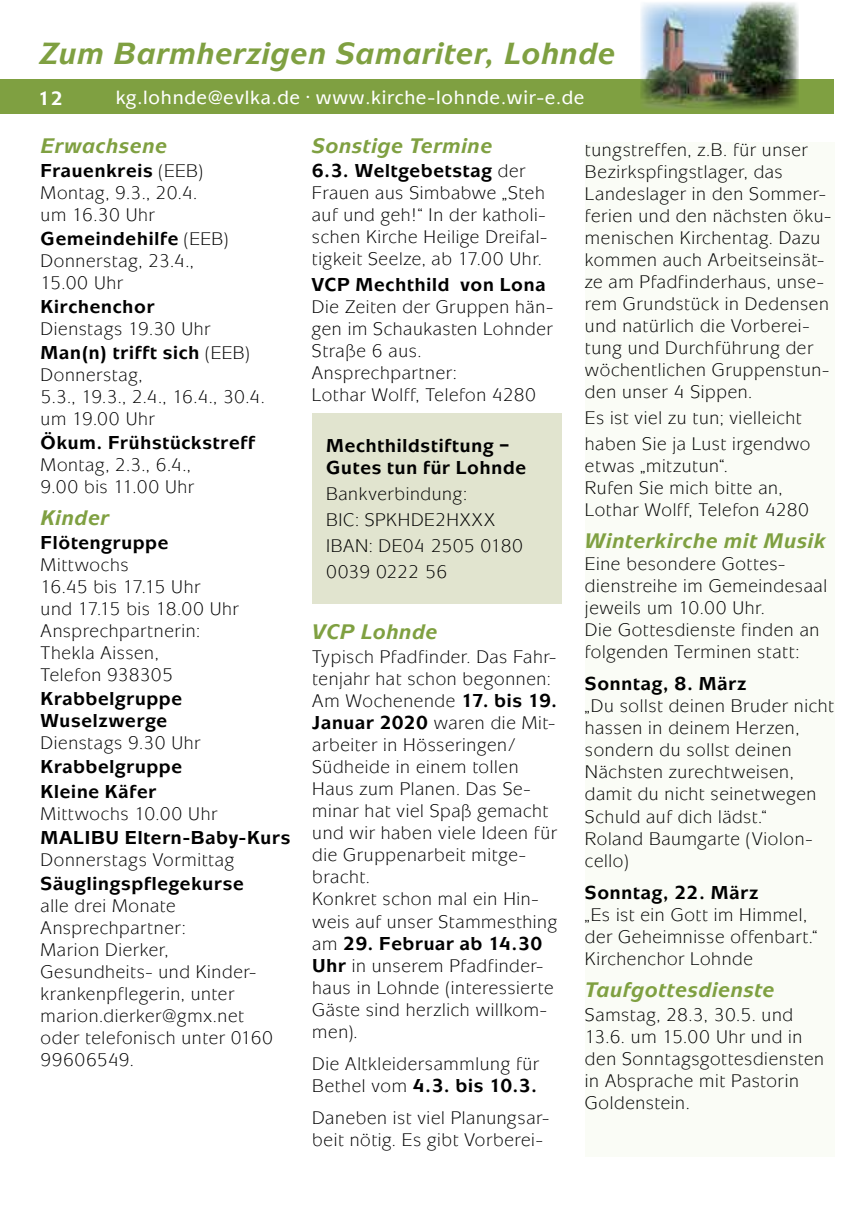
<style>
.page{position:relative;width:862px;height:1214px;background:#fff}
.page>*{position:absolute;margin:0;border:0;box-sizing:border-box;transform-origin:0 0}
.t1{font:italic 700 32px "Mixage";letter-spacing:.03em;color:#7fa041}
.t2{font:italic 700 22px "Mixage";letter-spacing:.035em;color:#7fa041}
.t3{font:500 20px "Mixage";letter-spacing:.04em;color:#fff}
.t4{font:700 20px "Mixage";color:#fff}
.t5{font:700 19.6px/22px "Mixage";letter-spacing:.045em;color:#000}
.t6{font:19px/22px "Mixage";letter-spacing:.035em;color:#000}
.s1{font-weight:400;font-size:19px}
.s2{font-weight:700;font-size:19.6px}
</style>
<div class="page">
<div style="left:312px;top:413px;width:249px;height:191px;background:#e1e4cf"></div>
<div style="left:0;top:79px;width:833px;height:34px;background:#7fa041"></div>
<img style="left:640px;top:2px;width:158px;height:107px">
<div style="left:585px;top:142px;width:249px;height:1014px;background:#fafcf6"></div>
<hr style="left:861px;top:79px;width:1px;height:34px;background:#7fa041">
<h1 class="t1" style="left:40px;top:34px;width:577px">Zum Barmherzigen Samariter, Lohnde</h1>
<p class="t4" style="left:38px;top:87px;width:27px">12</p>
<p class="t3" style="left:116px;top:86px;width:470px">kg.lohnde@evlka.de · www.kirche-lohnde.wir-e.de</p>
<p class="t2" style="left:41px;top:133px;width:128px">Erwachsene</p>
<p class="t5" style="left:41px;top:160px;width:164px">Frauenkreis <span class="s1">(EEB)</span></p>
<p class="t6" style="left:41px;top:182px;width:158px">Montag, 9.3., 20.4. um 16.30 Uhr</p>
<p class="t5" style="left:41px;top:228px;width:189px">Gemeindehilfe <span class="s1">(EEB)</span></p>
<p class="t6" style="left:41px;top:250px;width:155px">Donnerstag, 23.4.,<br>15.00 Uhr</p>
<p class="t5" style="left:41px;top:296px;width:115px">Kirchenchor</p>
<p class="t6" style="left:41px;top:318px;width:171px">Dienstags 19.30 Uhr</p>
<p class="t5" style="left:41px;top:342px;width:211px">Man(n) trifft sich <span class="s1">(EEB)</span></p>
<p class="t6" style="left:41px;top:364px;width:226px">Donnerstag,<br>5.3., 19.3., 2.4., 16.4., 30.4. um 19.00 Uhr</p>
<p class="t5" style="left:41px;top:432px;width:216px">Ökum. Frühstückstreff</p>
<p class="t6" style="left:41px;top:454px;width:155px">Montag, 2.3., 6.4.,<br>9.00 bis 11.00 Uhr</p>
<p class="t2" style="left:41px;top:505px;width:70px">Kinder</p>
<p class="t5" style="left:41px;top:532px;width:129px">Flötengruppe</p>
<p class="t6" style="left:41px;top:554px;width:200px">Mittwochs<br>16.45 bis 17.15 Uhr<br>und 17.15 bis 18.00 Uhr<br>Ansprechpartnerin:<br>Thekla Aissen,<br>Telefon 938305</p>
<p class="t5" style="left:41px;top:688px;width:143px">Krabbelgruppe<br>Wuselzwerge</p>
<p class="t6" style="left:41px;top:732px;width:161px">Dienstags 9.30 Uhr</p>
<p class="t5" style="left:41px;top:755px;width:143px;line-height:24px">Krabbelgruppe<br>Kleine Käfer</p>
<p class="t6" style="left:41px;top:802px;width:178px">Mittwochs 10.00 Uhr</p>
<p class="t5" style="left:41px;top:826px;width:251px">MALIBU Eltern-Baby-Kurs</p>
<p class="t6" style="left:41px;top:848px;width:195px">Donnerstags Vormittag</p>
<p class="t5" style="left:41px;top:872px;width:204px">Säuglingspflegekurse</p>
<p class="t6" style="left:41px;top:894px;width:234px">alle drei Monate<br>Ansprechpartner:<br>Marion Dierker,<br>Gesundheits- und Kinder&shy;krankenpflegerin, unter marion.dierker@gmx.net oder telefonisch unter 0160<br>99606549.</p>
<p class="t2" style="left:312px;top:133px;width:182px">Sonstige Termine</p>
<p class="t5" style="left:312px;top:159px;width:215px">6.3. Weltgebetstag <span class="s1">der</span></p>
<p class="t6" style="left:312px;top:182px;width:237px">Frauen aus Simbabwe „Steh auf und geh!“ In der katholi&shy;schen Kirche Heilige Dreifal&shy;tigkeit Seelze, ab 17.00 Uhr.</p>
<p class="t5" style="left:312px;top:273px;width:235px">VCP Mechthild von Lona</p>
<p class="t6" style="left:312px;top:296px;width:243px">Die Zeiten der Gruppen hän&shy;gen im Schaukasten Lohnder<br>Straße 6 aus.<br>Ansprechpartner:<br>Lothar Wolff, Telefon 4280</p>
<p class="t6" style="left:585px;top:139px;width:248px">tungstreffen, z.B. für unser<br>Bezirkspfingstlager, das<br>Landeslager in den Sommer&shy;ferien und den nächsten öku&shy;menischen Kirchentag. Dazu kommen auch Arbeitseinsät&shy;ze am Pfadfinderhaus, unse&shy;rem Grundstück in Dedensen und natürlich die Vorberei&shy;tung und Durchführung der wöchentlichen Gruppenstun&shy;den unser 4 Sippen.</p>
<p class="t6" style="left:585px;top:405px;width:227px;line-height:26px">Es ist viel zu tun; vielleicht haben Sie ja Lust irgendwo</p>
<p class="t6" style="left:585px;top:455px;width:226px">etwas „mitzutun“.<br>Rufen Sie mich bitte an,<br>Lothar Wolff, Telefon 4280</p>
<p class="t2" style="left:585px;top:528px;width:242px">Winterkirche mit Musik</p>
<p class="t6" style="left:585px;top:553px;width:244px">Eine besondere Gottes&shy;dienstreihe im Gemeindesaal jeweils um 10.00 Uhr.<br>Die Gottesdienste finden an folgenden Terminen statt:</p>
<p class="t5" style="left:585px;top:673px;width:163px">Sonntag, 8. März</p>
<p class="t6" style="left:585px;top:695px;width:251px">„Du sollst deinen Bruder nicht hassen in deinem Herzen, sondern du sollst deinen<br>Nächsten zurechtweisen, damit du nicht seinetwegen<br>Schuld auf dich lädst.“<br>Roland Baumgarte (Violon&shy;cello)</p>
<p class="t5" style="left:585px;top:881px;width:175px">Sonntag, 22. März</p>
<p class="t6" style="left:585px;top:903px;width:234px">„Es ist ein Gott im Himmel, der Geheimnisse offenbart.“<br>Kirchenchor Lohnde</p>
<p class="t2" style="left:585px;top:976px;width:191px">Taufgottesdienste</p>
<p class="t6" style="left:585px;top:1003px;width:240px">Samstag, 28.3, 30.5. und<br>13.6. um 15.00 Uhr und in den Sonntagsgottesdiensten in Absprache mit Pastorin<br>Goldenstein.</p>
<p class="t5" style="left:326px;top:435px;width:201px">Mechthildstiftung –<br>Gutes tun für Lohnde</p>
<p class="t6" style="left:326px;top:481px;width:198px;line-height:26px">Bankverbindung:<br>BIC: SPKHDE2HXXX<br>IBAN: DE04 2505 0180<br>0039 0222 56</p>
<p class="t2" style="left:312px;top:619px;width:127px">VCP Lohnde</p>
<p class="t6" style="left:312px;top:646px;width:246px">Typisch Pfadfinder. Das Fahr&shy;tenjahr hat schon begonnen:<br>Am Wochenende <span class="s2">17. bis 19.<br>Januar 2020</span> waren die Mit&shy;arbeiter in Hösseringen/<br>Südheide in einem tollen<br>Haus zum Planen. Das Se&shy;minar hat viel Spaß gemacht und wir haben viele Ideen für die Gruppenarbeit mitge&shy;bracht.<br>Konkret schon mal ein Hin&shy;weis auf unser Stammesthing</p>
<p class="t5" style="left:312px;top:931px;width:231px"><span class="s1">am</span> 29. Februar ab 14.30</p>
<p class="t6" style="left:312px;top:954px;width:243px"><span class="s2">Uhr</span> in unserem Pfadfinder&shy;haus in Lohnde (interessierte<br>Gäste sind herzlich willkom&shy;men).</p>
<p class="t6" style="left:312px;top:1052px;width:228px">Die Altkleidersammlung für</p>
<p class="t5" style="left:312px;top:1073px;width:226px"><span class="s1">Bethel vom</span> 4.3. bis 10.3.</p>
<p class="t6" style="left:312px;top:1106px;width:238px">Daneben ist viel Planungsar&shy;beit nötig. Es gibt Vorberei-</p>
</div>
